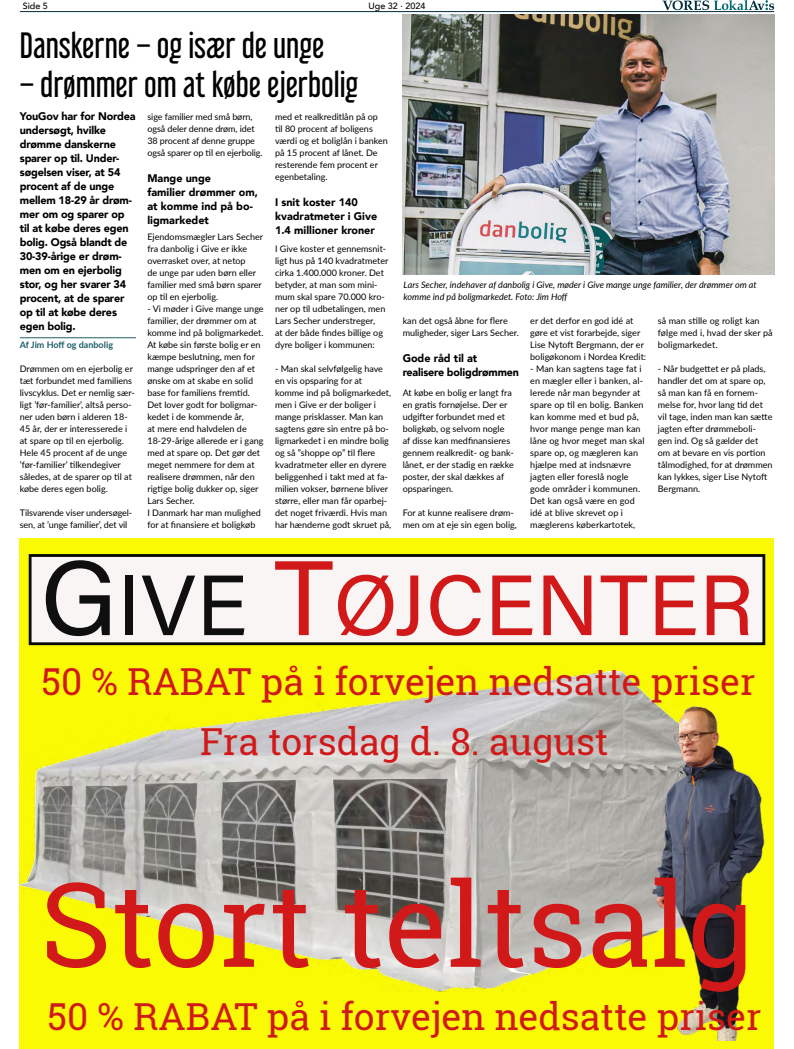
<style>
.page{position:relative;width:794px;height:1049px;background:#fff}
.page>*{position:absolute;margin:0;border:0;box-sizing:border-box;transform-origin:0 0}
.t1{font:117.1px "Roboto Slab";color:#d11919}
.t2{font:85.6px "Acumin Pro";color:#d11919}
.t3{font:37.2px/60px "Roboto Slab";color:#d11919;text-align:center}
.t4{font:32.7px "Libel Suit Rg";color:#000}
.t5{font:900 11px/14px "Avenir";letter-spacing:-.015em;color:#000}
.t6{font:9px/12px "Lato";color:#000}
.t7{font:italic 9px/12px "Lato";color:#000}
.t8{font:700 9px "Lato";color:#1e5e69}
.t9{font:500 9px "Avenir";color:#000}
.s1{font-size:106px;color:#0f0f0f}
.s2{font-size:85.5px;color:#0f0f0f}
.s3{font-size:106px}
</style>
<div class="page">
<hr style="left:20px;top:11px;width:754px;height:1px;background:#002a3e">
<svg style="left:662px;top:0;width:112px;height:10px"></svg>
<div style="left:20px;top:539px;width:754px;height:510px;background:#fafa05"></div>
<div style="left:30px;top:555px;width:734px;height:89px;background:#faf5f5"></div>
<div style="left:29px;top:554px;width:736px;height:91px;border:3px solid #0a0a0a"></div>
<img style="left:20px;top:672px;width:638px;height:319px">
<img style="left:646px;top:705px;width:119px;height:335px">
<hr style="left:20px;top:337px;width:116px;height:1px;background:#1e5e69">
<img style="left:403px;top:14px;width:371px;height:260px">
<p class="t9" style="left:23px;top:-2px;width:27px">Side 5</p>
<p class="t9" style="left:368px;top:-2px;width:58px">Uge 32 · 2024</p>
<h3 class="t4" style="left:20px;top:18px;width:306px">Danskerne – og især de unge</h3>
<h3 class="t4" style="left:20px;top:58px;width:340px">– drømmer om at købe ejerbolig</h3>
<p class="t5" style="left:20px;top:109px;width:117px">YouGov har for Nordea undersøgt, hvilke drømme danskerne sparer op til. Under&shy;søgelsen viser, at 54 procent af de unge mellem 18-29 år drøm&shy;mer om og sparer op til at købe deres egen bolig. Også blandt de<br>30-39-årige er drøm&shy;men om en ejerbolig stor, og her svarer 34 procent, at de sparer op til at købe deres egen bolig.</p>
<p class="t8" style="left:20px;top:338px;width:95px">Af Jim Hoff og danbolig</p>
<p class="t6" style="left:20px;top:362px;width:116px">Drømmen om en ejerbolig er tæt forbundet med familiens livscyklus. Det er nemlig sær&shy;ligt ’før-familier’, altså perso&shy;ner uden børn i alderen 18-<br>45 år, der er interesserede i at spare op til en ejerbolig.<br>Hele 45 procent af de unge ’før-familier’ tilkendegiver således, at de sparer op til at købe deres egen bolig.</p>
<p class="t6" style="left:20px;top:506px;width:114px">Tilsvarende viser undersøgel&shy;sen, at ’unge familier’, det vil</p>
<p class="t6" style="left:147px;top:110px;width:117px">sige familier med små børn, også deler denne drøm, idet<br>38 procent af denne gruppe også sparer op til en ejerbolig.</p>
<p class="t5" style="left:147px;top:171px;width:112px">Mange unge<br>familier drømmer om, at komme ind på bo&shy;ligmarkedet</p>
<p class="t6" style="left:147px;top:230px;width:117px">Ejendomsmægler Lars Secher fra danbolig i Give er ikke overrasket over, at netop<br>de unge par uden børn eller familier med små børn sparer op til en ejerbolig.</p>
<p class="t6" style="left:147px;top:302px;width:118px">- Vi møder i Give mange unge familier, der drømmer om at komme ind på boligmarkedet.<br>At købe sin første bolig er en kæmpe beslutning, men for mange udspringer den af et ønske om at skabe en solid base for familiens fremtid.<br>Det lover godt for boligmar&shy;kedet i de kommende år,<br>at mere end halvdelen de<br>18-29-årige allerede er i gang med at spare op. Det gør det meget nemmere for dem at realisere drømmen, når den rigtige bolig dukker op, siger<br>Lars Secher.<br>I Danmark har man mulighed for at finansiere et boligkøb</p>
<p class="t6" style="left:275px;top:110px;width:114px">med et realkreditlån på op til 80 procent af boligens værdi og et boliglån i banken på 15 procent af lånet. De resterende fem procent er egenbetaling.</p>
<p class="t5" style="left:275px;top:195px;width:104px">I snit koster 140 kvadratmeter i Give<br>1.4 millioner kroner</p>
<p class="t6" style="left:275px;top:242px;width:115px">I Give koster et gennemsnit&shy;ligt hus på 140 kvadratmeter cirka 1.400.000 kroner. Det betyder, at man som mini&shy;mum skal spare 70.000 kro&shy;ner op til udbetalingen, men<br>Lars Secher understreger,<br>at der både findes billige og dyre boliger i kommunen:</p>
<p class="t6" style="left:275px;top:362px;width:118px">- Man skal selvfølgelig have en vis opsparing for at komme ind på boligmarkedet, men i Give er der boliger i mange prisklasser. Man kan sagtens gøre sin entre på bo&shy;ligmarkedet i en mindre bolig og så ”shoppe op” til flere kvadratmeter eller en dyrere beliggenhed i takt med at fa&shy;milien vokser, børnene bliver større, eller man får oparbej&shy;det noget friværdi. Hvis man har hænderne godt skruet på,</p>
<p class="t7" style="left:403px;top:278px;width:354px">Lars Secher, indehaver af danbolig i Give, møder i Give mange unge familier, der drømmer om at komme ind på boligmarkedet. Foto: Jim Hoff</p>
<p class="t6" style="left:403px;top:314px;width:118px">kan det også åbne for flere muligheder, siger Lars Secher.</p>
<p class="t5" style="left:403px;top:351px;width:118px">Gode råd til at realisere boligdrømmen</p>
<p class="t6" style="left:403px;top:386px;width:113px">At købe en bolig er langt fra en gratis fornøjelse. Der er udgifter forbundet med et boligkøb, og selvom nogle af disse kan medfinansieres gennem realkredit- og bank&shy;lånet, er der stadig en række poster, der skal dækkes af opsparingen.</p>
<p class="t6" style="left:403px;top:506px;width:116px">For at kunne realisere drøm&shy;men om at eje sin egen bolig,</p>
<p class="t6" style="left:530px;top:314px;width:117px">er det derfor en god idé at gøre et vist forarbejde, siger<br>Lise Nytoft Bergmann, der er boligøkonom i Nordea Kredit:</p>
<p class="t6" style="left:530px;top:362px;width:116px">- Man kan sagtens tage fat i en mægler eller i banken, al&shy;lerede når man begynder at spare op til en bolig. Banken kan komme med et bud på, hvor mange penge man kan låne og hvor meget man skal spare op, og mægleren kan hjælpe med at indsnævre jagten eller foreslå nogle gode områder i kommunen.<br>Det kan også være en god idé at blive skrevet op i mæglerens køberkartotek,</p>
<p class="t6" style="left:658px;top:314px;width:116px">så man stille og roligt kan følge med i, hvad der sker på boligmarkedet.</p>
<p class="t6" style="left:658px;top:362px;width:116px">- Når budgettet er på plads, handler det om at spare op, så man kan få en fornem&shy;melse for, hvor lang tid det vil tage, inden man kan sætte jagten efter drømmeboli&shy;gen ind. Og så gælder det om at bevare en vis portion tålmodighed, for at drømmen kan lykkes, siger Lise Nytoft<br>Bergmann.</p>
<h2 class="t2" style="left:40px;top:546px;width:715px"><span class="s1">G</span><span class="s2">IVE</span> <span class="s3">T</span>ØJCENTER</h2>
<h3 class="t3" style="left:41px;top:651px;width:715px">50 % RABAT på i forvejen nedsatte priser<br>Fra torsdag d. 8. august</h3>
<h1 class="t1" style="left:40px;top:844px;width:715px">Stort teltsalg</h1>
<h3 class="t3" style="left:47px;top:986px;width:715px">50 % RABAT på i forvejen nedsatte priser</h3>
</div>
